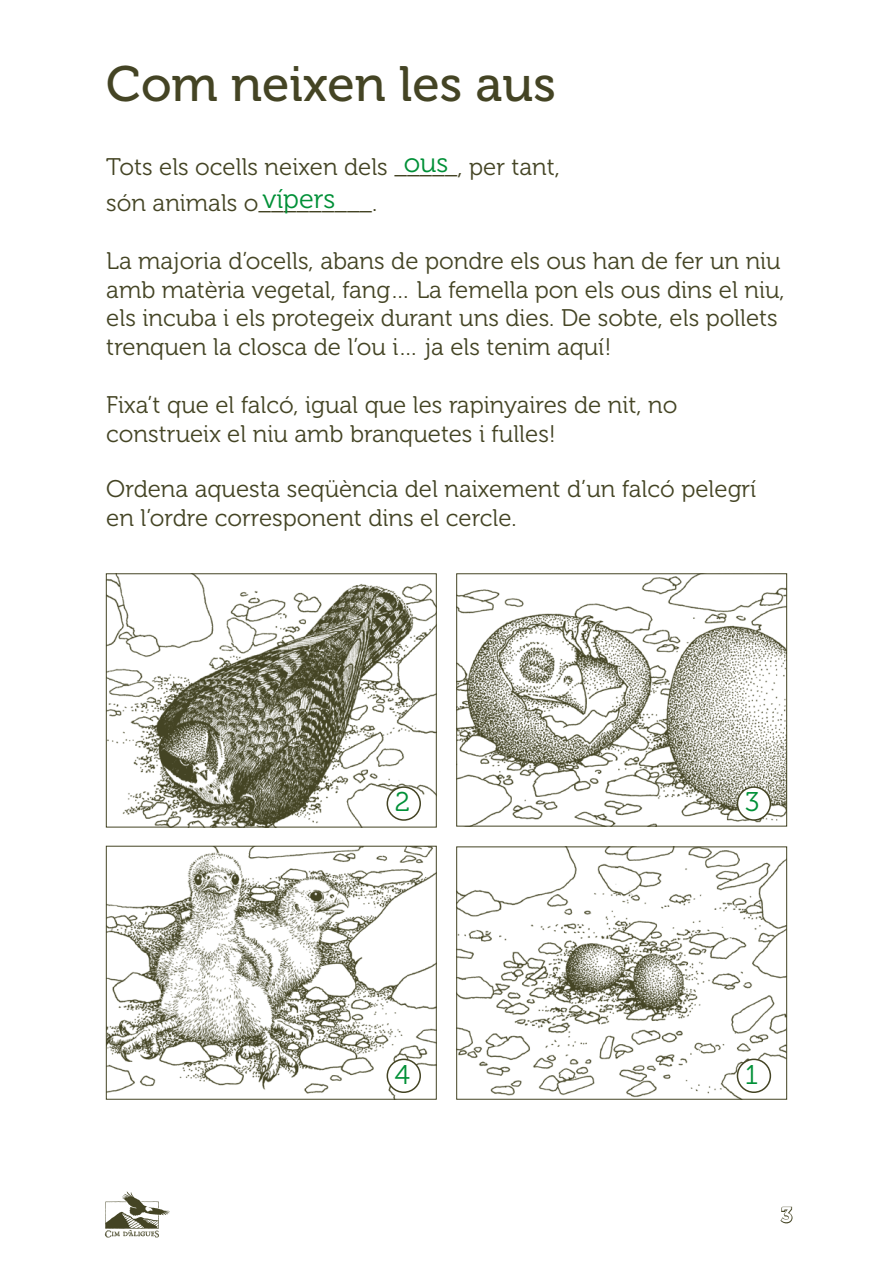
<style>
.page{position:relative;width:893px;height:1263px;background:#fff}
.page>*{position:absolute;margin:0;border:0;box-sizing:border-box;transform-origin:0 0}
.t1{font:49.5px "Museo 500";color:#444424}
.t2{font:27px "Museo 300";color:#009037}
.t3{font:24px/28.8px "Museo 300";color:#444424}
.t4{font:21px "Museo 700";color:#fff}
</style>
<div class="page">
<svg style="left:105px;top:1191px;width:65px;height:47px"></svg>
<svg style="left:780px;top:1206px;width:13px;height:18px"></svg>
<img style="left:458px;top:848px;width:327px;height:249px">
<div style="left:456px;top:846px;width:331px;height:253px;border:1px solid #444424"></div>
<img style="left:108px;top:575px;width:327px;height:250px">
<div style="left:106px;top:573px;width:331px;height:254px;border:1px solid #444424"></div>
<img style="left:458px;top:575px;width:327px;height:249px">
<div style="left:456px;top:573px;width:331px;height:253px;border:1px solid #444424"></div>
<img style="left:108px;top:848px;width:327px;height:249px">
<div style="left:106px;top:846px;width:331px;height:253px;border:1px solid #444424"></div>
<div style="left:387px;top:787px;width:33px;height:33px;background:#fff;border-radius:50%"></div>
<div style="left:387px;top:786px;width:34px;height:35px;border:2px solid #444424;border-radius:50%"></div>
<div style="left:737px;top:787px;width:33px;height:33px;background:#fff;border-radius:50%"></div>
<div style="left:737px;top:786px;width:34px;height:35px;border:2px solid #444424;border-radius:50%"></div>
<div style="left:387px;top:1059px;width:33px;height:33px;background:#fff;border-radius:50%"></div>
<div style="left:387px;top:1058px;width:34px;height:35px;border:2px solid #444424;border-radius:50%"></div>
<div style="left:737px;top:1059px;width:33px;height:33px;background:#fff;border-radius:50%"></div>
<div style="left:737px;top:1058px;width:34px;height:35px;border:2px solid #444424;border-radius:50%"></div>
<h1 class="t1" style="left:106px;top:57px;width:451px">Com neixen les aus</h1>
<p class="t3" style="left:106px;top:149px;width:455px;line-height:36px">Tots els ocells neixen dels _____, per tant, són animals o_________.</p>
<p class="t3" style="left:106px;top:247px;width:680px">La majoria d’ocells, abans de pondre els ous han de fer un niu amb matèria vegetal, fang… La femella pon els ous dins el niu, els incuba i els protegeix durant uns dies. De sobte, els pollets trenquen la closca de l’ou i… ja els tenim aquí!</p>
<p class="t3" style="left:106px;top:391px;width:573px">Fixa’t que el falcó, igual que les rapinyaires de nit, no construeix el niu amb branquetes i fulles!</p>
<p class="t3" style="left:106px;top:475px;width:651px">Ordena aquesta seqüència del naixement d’un falcó pelegrí en l’ordre corresponent dins el cercle.</p>
<p class="t2" style="left:404px;top:148px;width:46px">ous</p>
<p class="t2" style="left:262px;top:185px;width:75px">vípers</p>
<p class="t2" style="left:395px;top:787px;width:17px">2</p>
<p class="t2" style="left:395px;top:1060px;width:17px">4</p>
<p class="t2" style="left:745px;top:787px;width:16px">3</p>
<p class="t2" style="left:745px;top:1060px;width:14px">1</p>
<p class="t4" style="left:781px;top:1203px;width:13px">3</p>
</div>
